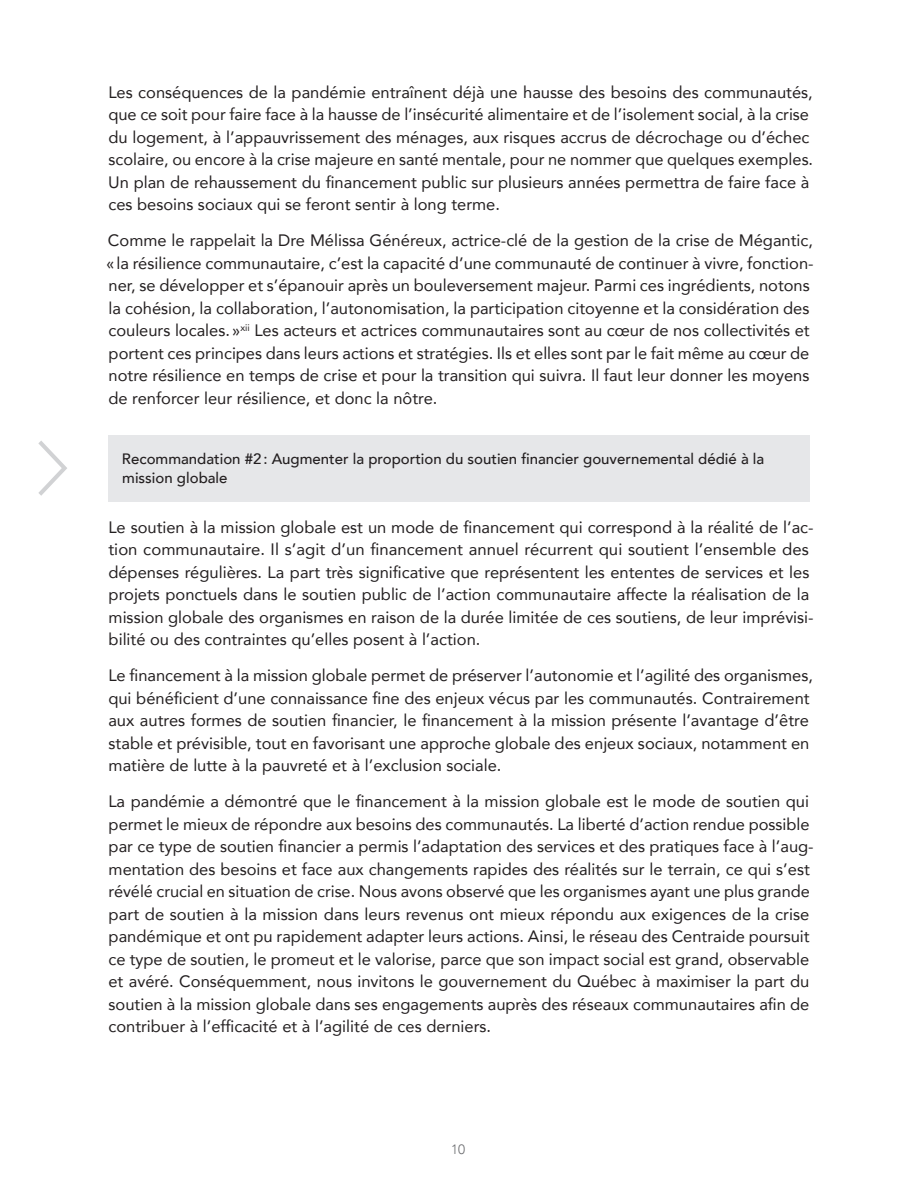
<style>
.page{position:relative;width:918px;height:1188px;background:#fff}
.page>*{position:absolute;margin:0;border:0;box-sizing:border-box;transform-origin:0 0}
.t1{font:150px "Clicker Script";color:#d1d2d4}
.t2{font:16.5px/22.5px "Avenir";color:#231f20}
.t3{font:500 15px/19.5px "Avenir";color:#231f20}
.t4{font:300 13.5px "Avenir";color:#6c6d70}
</style>
<div class="page">
<div style="left:108px;top:435px;width:702px;height:66px;background:#e6e7e9"></div>
<h1 class="t1" style="left:22px;top:375px;width:62px">&gt;</h1>
<p class="t2" style="left:108px;top:80px;width:707px">Les conséquences de la pandémie entraînent déjà une hausse des besoins des communautés, que ce soit pour faire face à la hausse de l’insécurité alimentaire et de l’isolement social, à la crise du logement, à l’appauvrissement des ménages, aux risques accrus de décrochage ou d’échec scolaire, ou encore à la crise majeure en santé mentale, pour ne nommer que quelques exemples.<br>Un plan de rehaussement du financement public sur plusieurs années permettra de faire face à ces besoins sociaux qui se feront sentir à long terme.</p>
<p class="t2" style="left:106px;top:229px;width:709px">Comme le rappelait la Dre Mélissa Généreux, actrice-clé de la gestion de la crise de Mégantic, «la résilience communautaire, c’est la capacité d’une communauté de continuer à vivre, fonction&shy;ner, se développer et s’épanouir après un bouleversement majeur. Parmi ces ingrédients, notons la cohésion, la collaboration, l’autonomisation, la participation citoyenne et la considération des couleurs locales. »<sup>xii</sup> Les acteurs et actrices communautaires sont au cœur de nos collectivités et portent ces principes dans leurs actions et stratégies. Ils et elles sont par le fait même au cœur de notre résilience en temps de crise et pour la transition qui suivra. Il faut leur donner les moyens de renforcer leur résilience, et donc la nôtre.</p>
<p class="t3" style="left:122px;top:448px;width:644px">Recommandation #2: Augmenter la proportion du soutien financier gouvernemental dédié à la mission globale</p>
<p class="t2" style="left:108px;top:515px;width:707px">Le soutien à la mission globale est un mode de financement qui correspond à la réalité de l’ac&shy;tion communautaire. Il s’agit d’un financement annuel récurrent qui soutient l’ensemble des dépenses régulières. La part très significative que représentent les ententes de services et les projets ponctuels dans le soutien public de l’action communautaire affecte la réalisation de la mission globale des organismes en raison de la durée limitée de ces soutiens, de leur imprévisi&shy;bilité ou des contraintes qu’elles posent à l’action.</p>
<p class="t2" style="left:108px;top:664px;width:706px">Le financement à la mission globale permet de préserver l’autonomie et l’agilité des organismes, qui bénéficient d’une connaissance fine des enjeux vécus par les communautés. Contrairement aux autres formes de soutien financier, le financement à la mission présente l’avantage d’être stable et prévisible, tout en favorisant une approche globale des enjeux sociaux, notamment en matière de lutte à la pauvreté et à l’exclusion sociale.</p>
<p class="t2" style="left:108px;top:790px;width:707px">La pandémie a démontré que le financement à la mission globale est le mode de soutien qui permet le mieux de répondre aux besoins des communautés. La liberté d’action rendue possible par ce type de soutien financier a permis l’adaptation des services et des pratiques face à l’aug&shy;mentation des besoins et face aux changements rapides des réalités sur le terrain, ce qui s’est révélé crucial en situation de crise. Nous avons observé que les organismes ayant une plus grande part de soutien à la mission dans leurs revenus ont mieux répondu aux exigences de la crise pandémique et ont pu rapidement adapter leurs actions. Ainsi, le réseau des Centraide poursuit ce type de soutien, le promeut et le valorise, parce que son impact social est grand, observable et avéré. Conséquemment, nous invitons le gouvernement du Québec à maximiser la part du soutien à la mission globale dans ses engagements auprès des réseaux communautaires afin de contribuer à l’efficacité et à l’agilité de ces derniers.</p>
<p class="t4" style="left:451px;top:1142px;width:16px">10</p>
</div>
